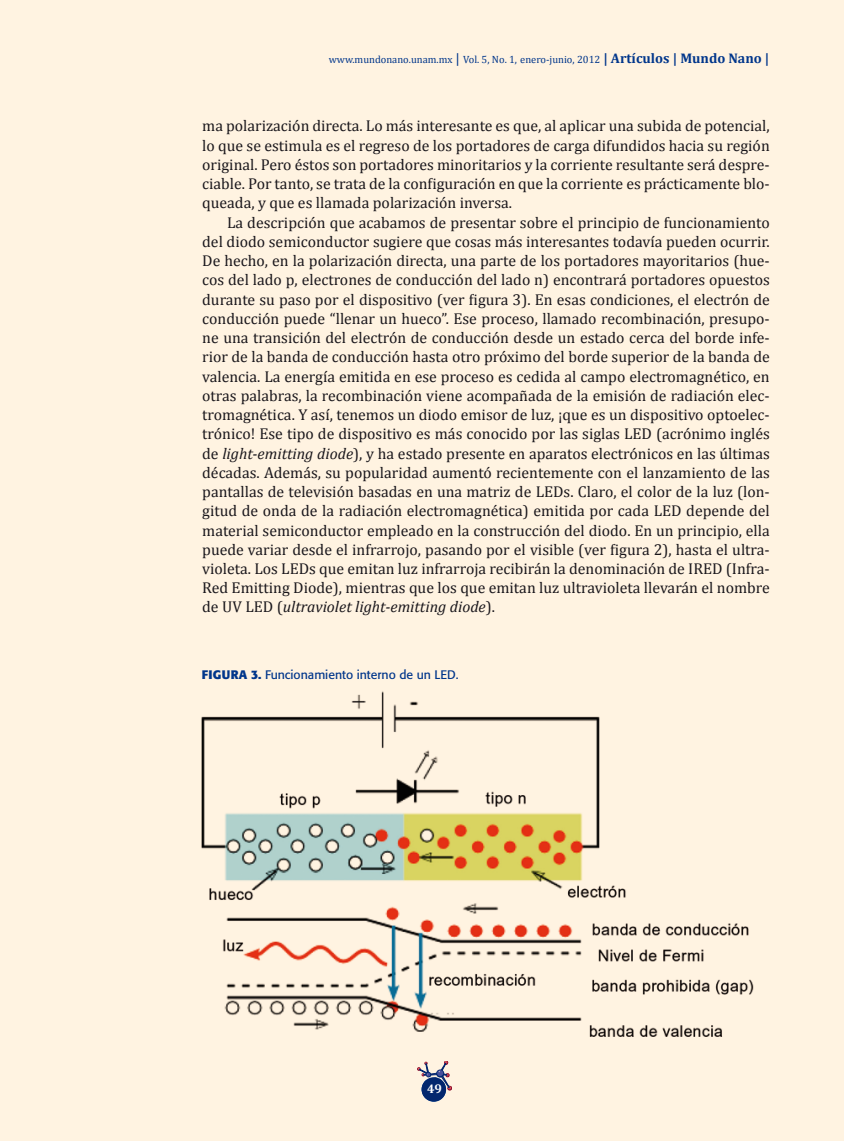
<style>
.page{position:relative;width:844px;height:1141px;background:#fff}
.page>*{position:absolute;margin:0;border:0;box-sizing:border-box;transform-origin:0 0}
.t1{font:15.75px/19.2px "Cambria";color:#1a171c;text-align:justify}
.t2{font:700 12.6px "Cambria";color:#fff}
.t3{font:12.25px "Formata";color:#00368b}
.t4{font:10.5px "Cambria";color:#00368b}
.s1{font-size:14px}
.s2{font-weight:700;font-size:14px}
.s3{font-style:italic}
.s4{font-weight:700}
</style>
<div class="page">
<div style="left:0;top:0;width:843px;height:1141px;background:#fff3e1"></div>
<svg style="left:417px;top:1061px;width:34px;height:41px"></svg>
<div style="left:421px;top:1077px;width:25px;height:25px;background:#03276e;border-radius:50%"></div>
<img style="left:202px;top:691px;width:552px;height:346px">
<p class="t4" style="left:329px;top:54px;width:442px">www.mundonano.unam.mx <span class="s1">|</span> Vol. 5, No. 1, enero-junio, 2012 <span class="s2">| Artículos | Mundo Nano |</span></p>
<p class="t1" style="left:202px;top:116px;width:569px">ma polarización directa. Lo más interesante es que, al aplicar una subida de potencial, lo que se estimula es el regreso de los portadores de carga difundidos hacia su región original. Pero éstos son portadores minoritarios y la corriente resultante será despre&shy;ciable. Por tanto, se trata de la configuración en que la corriente es prácticamente blo&shy;queada, y que es llamada polarización inversa.</p>
<p class="t1" style="left:202px;top:212px;width:569px;text-indent:25px">La descripción que acabamos de presentar sobre el principio de funcionamiento del diodo semiconductor sugiere que cosas más interesantes todavía pueden ocurrir.<br>De hecho, en la polarización directa, una parte de los portadores mayoritarios (hue&shy;cos del lado p, electrones de conducción del lado n) encontrará portadores opuestos durante su paso por el dispositivo (ver figura 3). En esas condiciones, el electrón de conducción puede “llenar un hueco”. Ese proceso, llamado recombinación, presupo&shy;ne una transición del electrón de conducción desde un estado cerca del borde infe&shy;rior de la banda de conducción hasta otro próximo del borde superior de la banda de valencia. La energía emitida en ese proceso es cedida al campo electromagnético, en otras palabras, la recombinación viene acompañada de la emisión de radiación elec&shy;tromagnética. Y así, tenemos un diodo emisor de luz, ¡que es un dispositivo optoelec&shy;trónico! Ese tipo de dispositivo es más conocido por las siglas LED (acrónimo inglés de <span class="s3">light-emitting diode</span>), y ha estado presente en aparatos electrónicos en las últimas décadas. Además, su popularidad aumentó recientemente con el lanzamiento de las pantallas de televisión basadas en una matriz de LEDs. Claro, el color de la luz (lon&shy;gitud de onda de la radiación electromagnética) emitida por cada LED depende del material semiconductor empleado en la construcción del diodo. En un principio, ella puede variar desde el infrarrojo, pasando por el visible (ver figura 2), hasta el ultra&shy;violeta. Los LEDs que emitan luz infrarroja recibirán la denominación de IRED (Infra-Red Emitting Diode), mientras que los que emitan luz ultravioleta llevarán el nombre de UV LED (<span class="s3">ultraviolet light-emitting diode</span>).</p>
<p class="t3" style="left:202px;top:667px;width:258px"><span class="s4">FIGURA 3.</span> Funcionamiento interno de un LED.</p>
<p class="t2" style="left:427px;top:1081px;width:16px">49</p>
</div>
